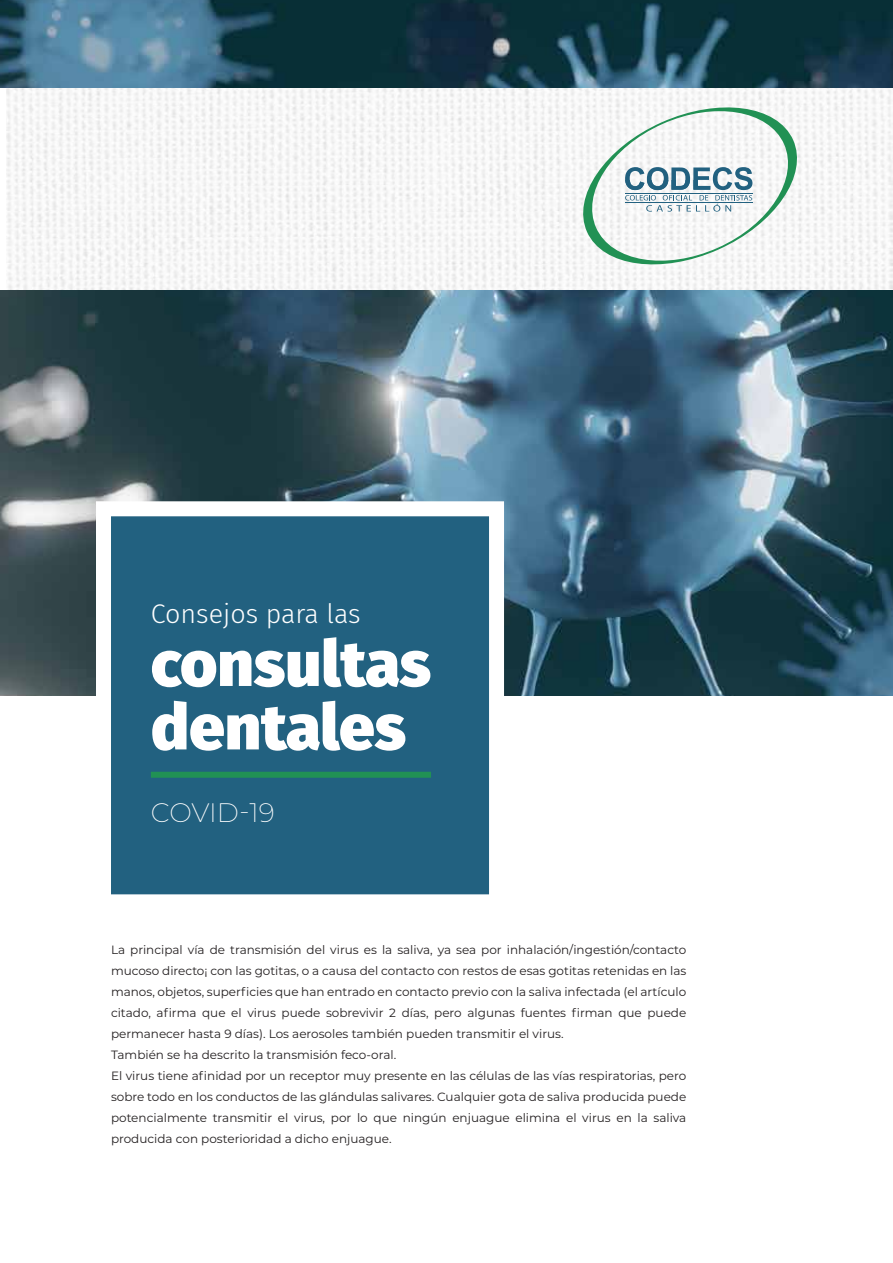
<style>
.page{position:relative;width:893px;height:1263px;background:#fff}
.page>*{position:absolute;margin:0;border:0;box-sizing:border-box;transform-origin:0 0}
.t1{font:900 63.75px/63.4px "Fira Sans";color:#fff}
.t2{font:300 26.85px "Fira Sans";color:#fff}
.t3{font:200 26.7px "Montserrat";letter-spacing:-.015em;color:#fff}
.t4{font:12px/21px "Montserrat";color:#231f20}
</style>
<div class="page">
<img style="left:0;top:0;width:893px;height:695px">
<svg style="left:96px;top:501px;width:408px;height:394px;background:#3a728e"></svg>
<div style="left:151px;top:772px;width:280px;height:6px;background:#219154"></div>
<img style="left:6px;top:89px;width:886px;height:200px">
<svg style="left:571px;top:97px;width:238px;height:178px"></svg>
<h2 class="t2" style="left:151px;top:594px;width:211px">Consejos para las</h2>
<h1 class="t1" style="left:151px;top:626px;width:282px">consultas dentales</h1>
<h3 class="t3" style="left:151px;top:794px;width:125px">COVID-19</h3>
<p class="t4" style="left:111px;top:939px;width:577px">La principal vía de transmisión del virus es la saliva, ya sea por inhalación/ingestión/contacto mucoso directo¡ con las gotitas, o a causa del contacto con restos de esas gotitas retenidas en las manos, objetos, superficies que han entrado en contacto previo con la saliva infectada (el artículo citado, afirma que el virus puede sobrevivir 2 días, pero algunas fuentes firman que puede permanecer hasta 9 días). Los aerosoles también pueden transmitir el virus.<br>También se ha descrito la transmisión feco-oral.<br>El virus tiene afinidad por un receptor muy presente en las células de las vías respiratorias, pero sobre todo en los conductos de las glándulas salivares. Cualquier gota de saliva producida puede potencialmente transmitir el virus, por lo que ningún enjuague elimina el virus en la saliva producida con posterioridad a dicho enjuague.</p>
</div>
